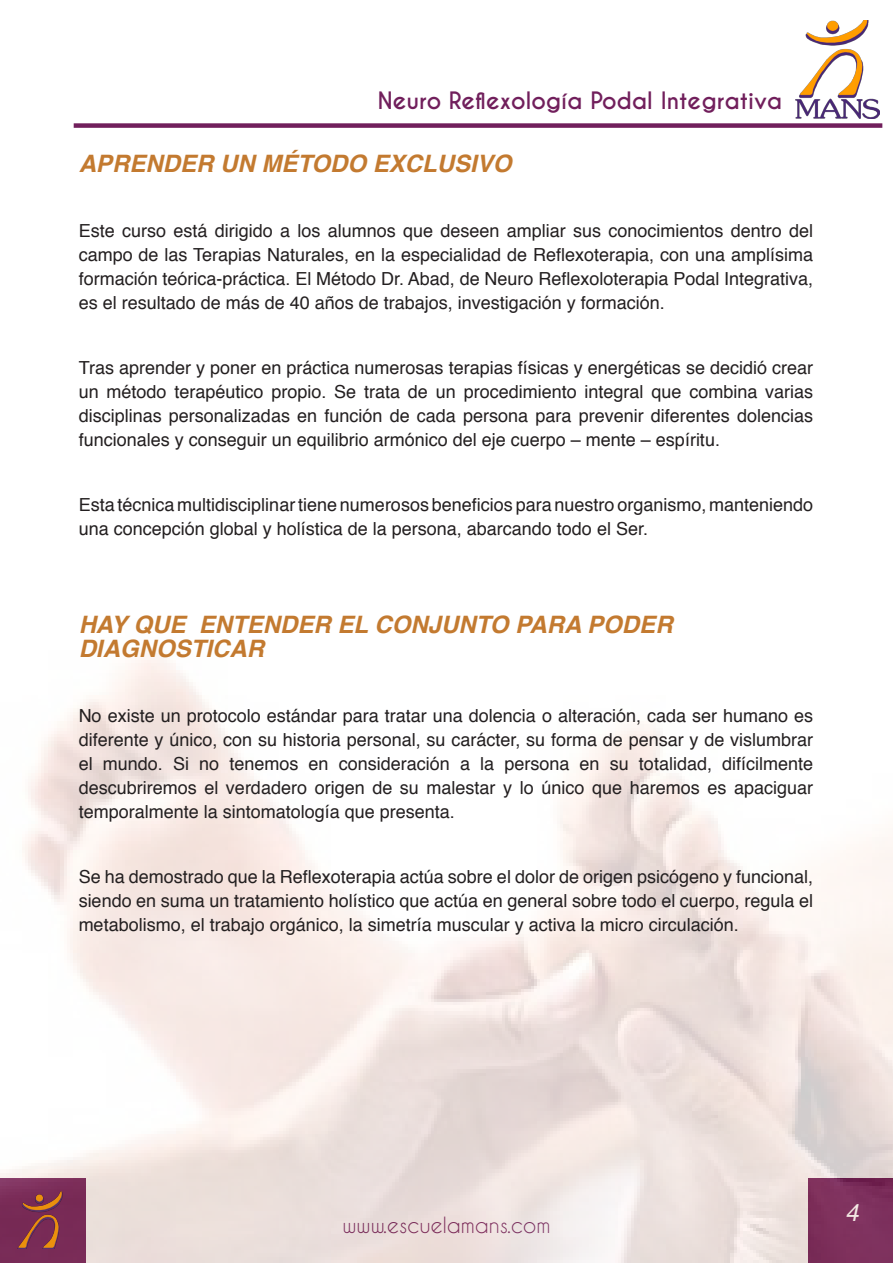
<style>
.page{position:relative;width:893px;height:1263px;background:#fff}
.page>*{position:absolute;margin:0;border:0;box-sizing:border-box;transform-origin:0 0}
.T1IN{font:italic 700 24px/24px "Helvetica";color:#c37a30}
.t1{font:italic 24px "Helvetica";color:#fff}
.t2{font:700 22.5px "Caviar Dreams";color:#711f5c}
.t3{font:21px "Caviar Dreams";color:#711f5c}
.T1IN-2{font:18px/24px "Helvetica";color:#231f20;text-align:justify}
</style>
<div class="page">
<div style="left:74px;top:123px;width:808px;height:5px;background:#711f5c"></div>
<img style="left:795px;top:21px;width:85px;height:97px">
<img style="left:0;top:653px;width:893px;height:609px">
<p class="t2" style="left:378px;top:87px;width:406px">Neuro Reflexología Podal Integrativa</p>
<p class="T1IN" style="left:79px;top:152px;width:434px">APRENDER UN MÉTODO EXCLUSIVO</p>
<p class="T1IN-2" style="left:79px;top:219px;width:736px">Este curso está dirigido a los alumnos que deseen ampliar sus conocimientos dentro del campo de las Terapias Naturales, en la especialidad de Reflexoterapia, con una amplísima formación teórica-práctica. El Método Dr. Abad, de Neuro Reflexoloterapia Podal Integrativa, es el resultado de más de 40 años de trabajos, investigación y formación.</p>
<p class="T1IN-2" style="left:79px;top:356px;width:736px">Tras aprender y poner en práctica numerosas terapias físicas y energéticas se decidió crear un método terapéutico propio. Se trata de un procedimiento integral que combina varias disciplinas personalizadas en función de cada persona para prevenir diferentes dolencias funcionales y conseguir un equilibrio armónico del eje cuerpo – mente – espíritu.</p>
<p class="T1IN-2" style="left:79px;top:493px;width:736px">Esta técnica multidisciplinar tiene numerosos beneficios para nuestro organismo, manteniendo una concepción global y holística de la persona, abarcando todo el Ser.</p>
<p class="T1IN" style="left:79px;top:612px;width:595px">HAY QUE ENTENDER EL CONJUNTO PARA PODER<br>DIAGNOSTICAR</p>
<p class="T1IN-2" style="left:79px;top:704px;width:736px">No existe un protocolo estándar para tratar una dolencia o alteración, cada ser humano es diferente y único, con su historia personal, su carácter, su forma de pensar y de vislumbrar el mundo. Si no tenemos en consideración a la persona en su totalidad, difícilmente descubriremos el verdadero origen de su malestar y lo único que haremos es apaciguar temporalmente la sintomatología que presenta.</p>
<p class="T1IN-2" style="left:79px;top:865px;width:736px">Se ha demostrado que la Reflexoterapia actúa sobre el dolor de origen psicógeno y funcional, siendo en suma un tratamiento holístico que actúa en general sobre todo el cuerpo, regula el metabolismo, el trabajo orgánico, la simetría muscular y activa la micro circulación.</p>
<p class="t3" style="left:342px;top:1212px;width:209px">www.escuelamans.com</p>
<h1 class="t1" style="left:845px;top:1194px;width:15px">4</h1>
</div>
